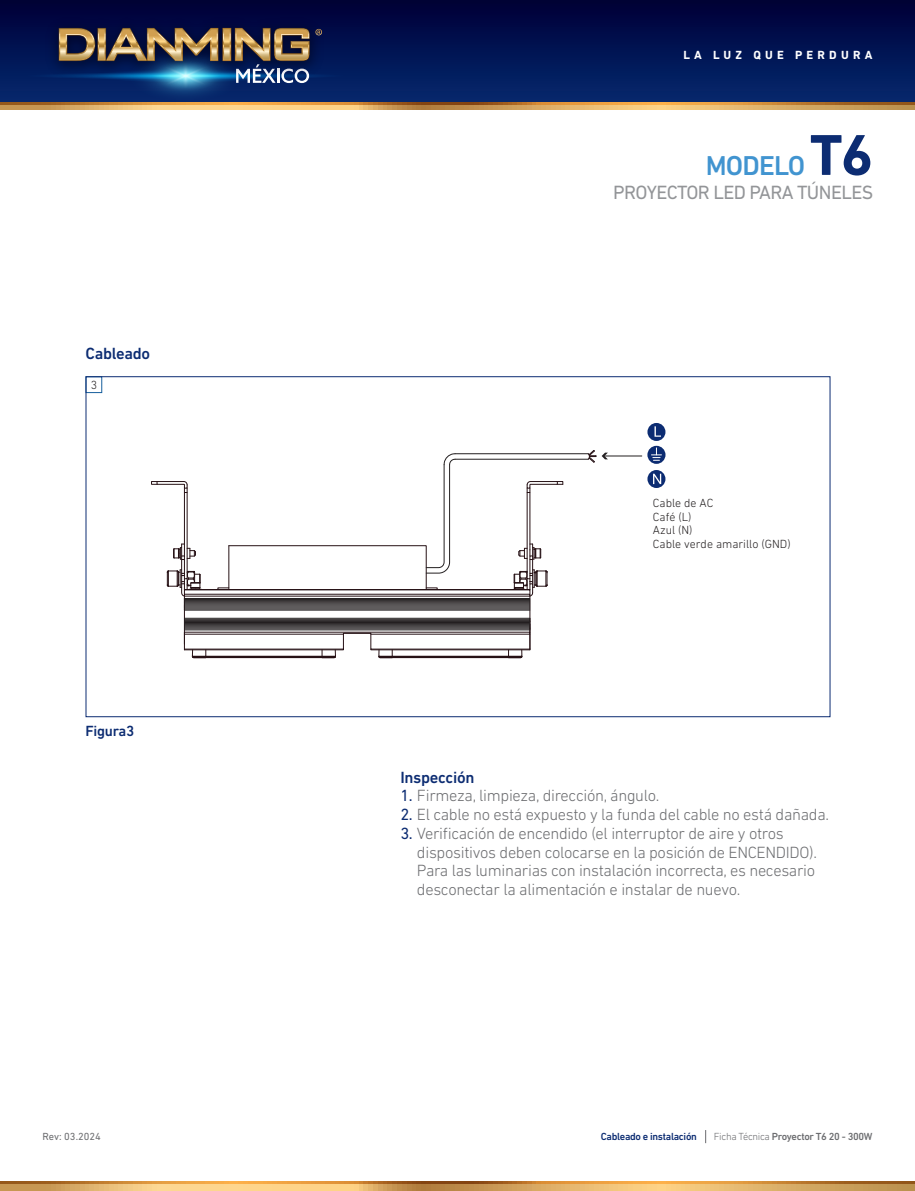
<style>
.page{position:relative;width:915px;height:1191px;background:#fff}
.page>*{position:absolute;margin:0;border:0;box-sizing:border-box;transform-origin:0 0}
.t1{font:500 27.75px "DIN Next LT Pro";letter-spacing:-.03em;color:#4194d0}
.t2{font:19.5px "DIN Next LT Pro";letter-spacing:-.03em;color:#939598}
.t3{font:300 16.5px/18.8px "DIN Next LT Pro";letter-spacing:-.02em;color:#6c6d70}
.t4{font:500 16.5px "DIN Next LT Pro";letter-spacing:-.02em;color:#0c2c72}
.t5{font:500 15px "DIN Next LT Pro";letter-spacing:-.02em;color:#0c2c72}
.t6{font:300 12px/13.5px "DIN Next LT Pro";color:#231f20}
.t7{font:700 12px "DIN Next LT Pro";letter-spacing:.35em;color:#fff}
.t8{font:500 10.5px "DIN Next LT Pro";letter-spacing:-.03em;color:#6c6d70}
.t9{font:500 10.5px "DIN Next LT Pro";letter-spacing:-.03em;color:#0c2c72}
.t10{font:10.5px "DIN Next LT Pro";color:#6c6d70}
.s1{font-weight:700;font-size:58.5px;color:#0c2c72}
.s2{font-weight:400;color:#0c2c72}
.s3{font-weight:300}
</style>
<div class="page">
<div style="left:0;top:0;width:914px;height:106px;background:linear-gradient(to bottom,#000039,#13306a)"></div>
<img style="left:4px;top:0;width:360px;height:110px">
<svg style="left:21px;top:28px;width:328px;height:75px;background:#364563"></svg>
<svg style="left:0;top:1183px;width:914px;height:8px;background:#ddae66"></svg>
<svg style="left:0;top:1181px;width:914px;height:2px;background:#c88131"></svg>
<svg style="left:0;top:104px;width:914px;height:5px;background:#dbaa62"></svg>
<svg style="left:0;top:103px;width:914px;height:1px"></svg>
<hr style="left:184px;top:596px;width:1px;height:48px;background:#261115">
<hr style="left:529px;top:599px;width:1px;height:50px;background:#261115">
<svg style="left:184px;top:618px;width:346px;height:40px"></svg>
<hr style="left:455px;top:459px;width:133px;height:1px;background:#231f20">
<svg style="left:151px;top:453px;width:412px;height:158px"></svg>
<hr style="left:455px;top:453px;width:133px;height:1px;background:#231f20">
<div style="left:647px;top:446px;width:18px;height:18px;background:#0c2c72;border-radius:50%"></div>
<svg style="left:651px;top:448px;width:10px;height:13px"></svg>
<svg style="left:647px;top:423px;width:18px;height:18px"></svg>
<svg style="left:647px;top:470px;width:18px;height:18px"></svg>
<div style="left:86px;top:376px;width:16px;height:17px;border:1px solid #175f9d"></div>
<hr style="left:603px;top:456px;width:38px;height:1px;background:#231f20">
<svg style="left:587px;top:450px;width:20px;height:13px"></svg>
<hr style="left:184px;top:598px;width:345px;height:1px;background:#231f20">
<hr style="left:184px;top:599px;width:345px;height:1px;background:#231f20">
<hr style="left:184px;top:600px;width:345px;height:1px;background:#231f20">
<hr style="left:184px;top:601px;width:345px;height:1px;background:#231f20">
<hr style="left:184px;top:602px;width:345px;height:1px;background:#231f20">
<hr style="left:184px;top:603px;width:345px;height:1px;background:#231f20">
<hr style="left:184px;top:604px;width:345px;height:1px;background:#231f20">
<hr style="left:184px;top:605px;width:345px;height:1px;background:#231f20">
<hr style="left:184px;top:606px;width:345px;height:1px;background:#231f20">
<hr style="left:184px;top:608px;width:345px;height:1px;background:#231f20">
<hr style="left:184px;top:609px;width:345px;height:1px;background:#231f20">
<hr style="left:184px;top:610px;width:345px;height:1px;background:#231f20">
<hr style="left:184px;top:618px;width:345px;height:1px;background:#231f20">
<hr style="left:184px;top:619px;width:345px;height:1px;background:#231f20">
<hr style="left:184px;top:620px;width:345px;height:1px;background:#231f20">
<hr style="left:184px;top:621px;width:345px;height:1px;background:#231f20">
<hr style="left:184px;top:622px;width:345px;height:1px;background:#231f20">
<hr style="left:184px;top:623px;width:345px;height:1px;background:#231f20">
<hr style="left:184px;top:624px;width:345px;height:1px;background:#231f20">
<hr style="left:184px;top:625px;width:345px;height:1px;background:#231f20">
<hr style="left:184px;top:626px;width:345px;height:1px;background:#231f20">
<hr style="left:184px;top:627px;width:345px;height:1px;background:#231f20">
<hr style="left:184px;top:628px;width:345px;height:1px;background:#231f20">
<hr style="left:184px;top:629px;width:345px;height:1px;background:#231f20">
<svg style="left:705px;top:1130px;width:1px;height:13px"></svg>
<p class="t4" style="left:85px;top:344px;width:66px">Cableado</p>
<p class="t6" style="left:91px;top:378px;width:8px">3</p>
<p class="t5" style="left:85px;top:722px;width:50px">Figura3</p>
<p class="t10" style="left:43px;top:1130px;width:60px">Rev: 03.2024</p>
<p class="t7" style="left:683px;top:48px;width:190px">LA LUZ QUE PERDURA</p>
<h1 class="t1" style="left:705px;top:149px;width:169px">MODELO <span class="s1">T6</span></h1>
<p class="t2" style="left:613px;top:181px;width:261px">PROYECTOR LED PARA TÚNELES</p>
<p class="t6" style="left:652px;top:496px;width:139px">Cable de AC<br>Café (L)<br>Azul (N)<br>Cable verde amarillo (GND)</p>
<p class="t4" style="left:400px;top:767px;width:75px">Inspección</p>
<p class="t3" style="left:400px;top:786px;width:260px"><span class="s2">1.</span> Firmeza, limpieza, dirección, ángulo.</p>
<p class="t3" style="left:400px;top:805px;width:430px"><span class="s2">2.</span> El cable no está expuesto y la funda del cable no está dañada.</p>
<p class="t3" style="left:417px;top:823px;width:401px;text-indent:-16px"><span class="s2">3.</span> Verificación de encendido (el interruptor de aire y otros dispositivos deben colocarse en la posición de ENCENDIDO).<br>Para las luminarias con instalación incorrecta, es necesario desconectar la alimentación e instalar de nuevo.</p>
<p class="t9" style="left:600px;top:1130px;width:97px">Cableado e instalación</p>
<p class="t8" style="left:713px;top:1130px;width:160px"><span class="s3">Ficha Técnica</span> Proyector T6 20 - 300W</p>
</div>
